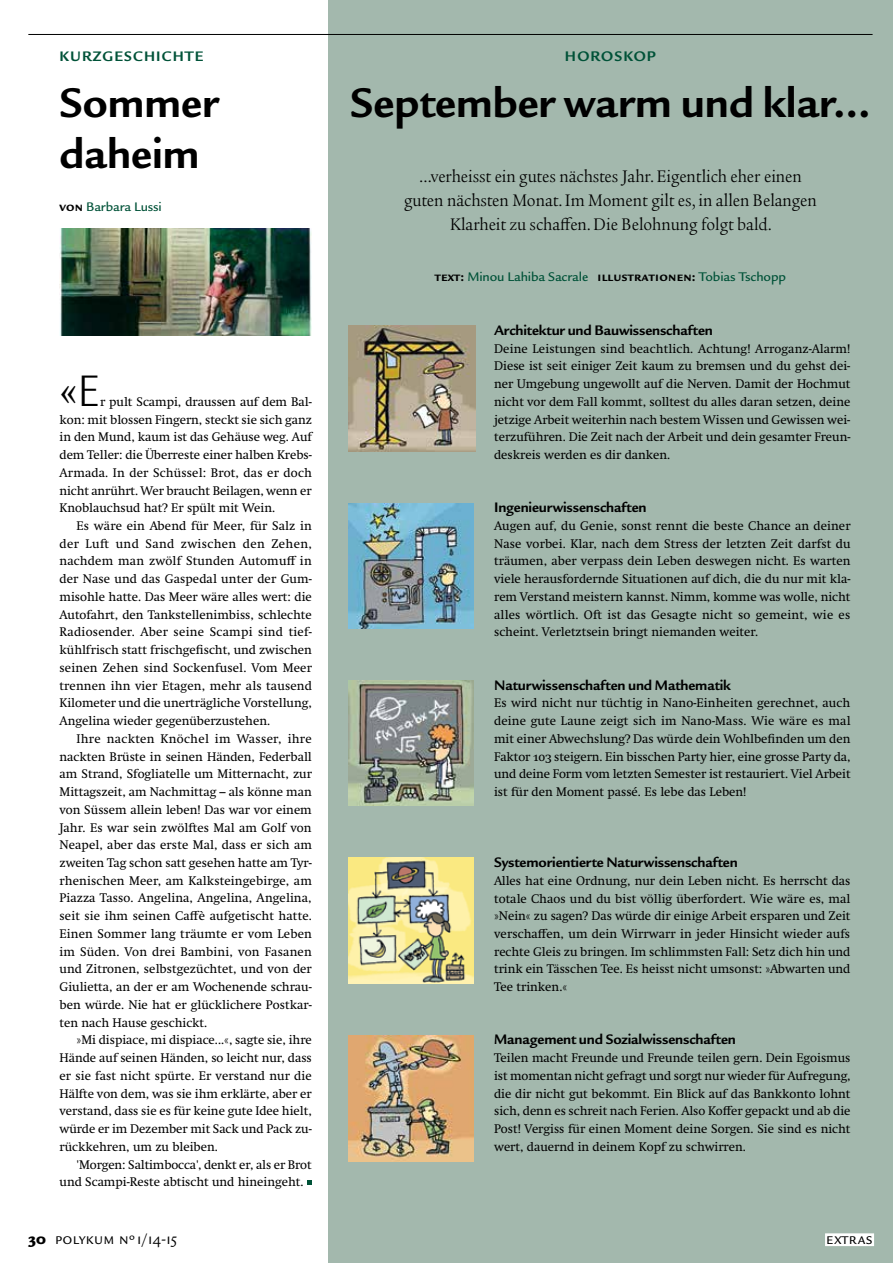
<style>
.page{position:relative;width:893px;height:1263px;background:#fff}
.page>*{position:absolute;margin:0;border:0;box-sizing:border-box;transform-origin:0 0}
.t1{font:condensed 48px "Legacy Sans ITC Std";color:#000}
.t2{font:700 45px/51px "Legacy Sans ITC Std";color:#000}
.t3{font:condensed 18.15px/24.3px "Legacy Serif ITC Std";color:#000;text-align:center;scale:1.1 1}
.t4{font:16.5px "Legacy Sans ITC Std";letter-spacing:.025em;color:#000}
.t5{font:700 15.15px "Legacy Sans ITC Std";color:#005238}
.t6{font:700 15px "Legacy Sans ITC Std";letter-spacing:-.01em;color:#000}
.t7{font:700 15px "Legacy Sans ITC Std";color:#005238}
.t8{font:500 13.65px "Legacy Sans ITC Std";letter-spacing:-.01em;color:#005238}
.t9{font:500 13.5px "Legacy Sans ITC Std";letter-spacing:-.01em;color:#005238}
.t10{font:12.75px/17.7px "Swift Neue LT Pro";color:#000;text-align:justify}
.s1{font-weight:700;color:#000}
.s2{font-weight:900}
</style>
<div class="page">
<div style="left:329px;top:0;width:564px;height:1263px;background:#a3b8ad"></div>
<img style="left:348px;top:326px;width:127px;height:126px">
<img style="left:349px;top:1035px;width:125px;height:126px">
<img style="left:348px;top:503px;width:125px;height:126px">
<img style="left:349px;top:680px;width:124px;height:126px">
<img style="left:348px;top:858px;width:125px;height:126px">
<svg style="left:307px;top:1180px;width:5px;height:5px"></svg>
<img style="left:60px;top:229px;width:252px;height:106px">
<div style="left:825px;top:1233px;width:49px;height:13px;background:#fff"></div>
<hr style="left:28px;top:34px;width:845px;height:1px;background:#000">
<p class="t7" style="left:60px;top:48px;width:45px">Kurzges</p>
<p class="t7" style="left:133px;top:48px;width:51px">ch ichte</p>
<h2 class="t2" style="left:60px;top:77px;width:162px">Sommer daheim</h2>
<p class="t9" style="left:60px;top:199px;width:104px"><span class="s1">von</span> Barbara Lussi</p>
<h1 class="t1" style="left:60px;top:364px;width:42px">«E</h1>
<p class="t10" style="left:60px;top:393px;width:254px;text-indent:40px">r pult Scampi, draussen auf dem Bal&shy;kon: mit blossen Fingern, steckt sie sich ganz in den Mund, kaum ist das Gehäuse weg. Auf dem Teller: die Überreste einer halben Krebs-Armada. In der Schüssel: Brot, das er doch nicht anrührt. Wer braucht Beilagen, wenn er Knoblauchsud hat? Er spült mit Wein.</p>
<p class="t10" style="left:60px;top:517px;width:254px;text-indent:17px">Es wäre ein Abend für Meer, für Salz in der Luft und Sand zwischen den Zehen, nachdem man zwölf Stunden Automuff in der Nase und das Gaspedal unter der Gum&shy;misohle hatte. Das Meer wäre alles wert: die Autofahrt, den Tankstellenimbiss, schlechte Radiosender. Aber seine Scampi sind tief&shy;kühlfrisch statt frischgefischt, und zwischen seinen Zehen sind Sockenfusel. Vom Meer trennen ihn vier Etagen, mehr als tausend Kilometer und die unerträgliche Vorstellung, Angelina wieder gegenüberzustehen.</p>
<p class="t10" style="left:60px;top:729px;width:254px;text-indent:17px">Ihre nackten Knöchel im Wasser, ihre nackten Brüste in seinen Händen, Federball am Strand, Sfogliatelle um Mitternacht, zur Mittagszeit, am Nachmittag – als könne man von Süssem allein leben! Das war vor einem Jahr. Es war sein zwölftes Mal am Golf von Neapel, aber das erste Mal, dass er sich am zweiten Tag schon satt gesehen hatte am Tyr&shy;rhenischen Meer, am Kalksteingebirge, am Piazza Tasso. Angelina, Angelina, Angelina, seit sie ihm seinen Caffè aufgetischt hatte.<br>Einen Sommer lang träumte er vom Leben im Süden. Von drei Bambini, von Fasanen und Zitronen, selbstgezüchtet, und von der Giulietta, an der er am Wochenende schrau&shy;ben würde. Nie hat er glücklichere Postkar&shy;ten nach Hause geschickt.</p>
<p class="t10" style="left:60px;top:1031px;width:254px;text-indent:17px">»Mi dispiace, mi dispiace...«, sagte sie, ihre Hände auf seinen Händen, so leicht nur, dass er sie fast nicht spürte. Er verstand nur die Hälfte von dem, was sie ihm erklärte, aber er verstand, dass sie es für keine gute Idee hielt, würde er im Dezember mit Sack und Pack zu&shy;rückkehren, um zu bleiben.</p>
<p class="t10" style="left:60px;top:1155px;width:254px;text-indent:17px">'Morgen: Saltimbocca', denkt er, als er Brot und Scampi-Reste abtischt und hineingeht.</p>
<p class="t5" style="left:565px;top:48px;width:91px">Horoskop</p>
<h2 class="t2" style="left:350px;top:77px;width:522px">September warm und klar…</h2>
<h3 class="t3" style="left:404px;top:164px;width:377px">…verheisst ein gutes nächstes Jahr. Eigentlich eher einen guten nächsten Monat. Im Moment gilt es, in allen Belangen<br>Klarheit zu schaffen. Die Belohnung folgt bald.</h3>
<p class="t8" style="left:435px;top:269px;width:353px"><span class="s1">Text:</span> Minou Lahiba Sacrale <span class="s1">I llustrationen:</span> Tobias Tschopp</p>
<p class="t6" style="left:494px;top:321px;width:220px">Architektur und Bauwissenschaften</p>
<p class="t10" style="left:494px;top:339px;width:358px">Deine Leistungen sind beachtlich. Achtung! Arroganz-Alarm!<br>Diese ist seit einiger Zeit kaum zu bremsen und du gehst dei&shy;ner Umgebung ungewollt auf die Nerven. Damit der Hochmut nicht vor dem Fall kommt, solltest du alles daran setzen, deine jetzige Arbeit weiterhin nach bestem Wissen und Gewissen wei&shy;terzuführen. Die Zeit nach der Arbeit und dein gesamter Freun&shy;deskreis werden es dir danken.</p>
<p class="t6" style="left:494px;top:499px;width:154px">I ngenieurwissenschaften</p>
<p class="t10" style="left:494px;top:517px;width:358px">Augen auf, du Genie, sonst rennt die beste Chance an deiner Nase vorbei. Klar, nach dem Stress der letzten Zeit darfst du träumen, aber verpass dein Leben deswegen nicht. Es warten viele herausfordernde Situationen auf dich, die du nur mit kla&shy;rem Verstand meistern kannst. Nimm, komme was wolle, nicht alles wörtlich. Oft ist das Gesagte nicht so gemeint, wie es scheint. Verletztsein bringt niemanden weiter.</p>
<p class="t6" style="left:494px;top:676px;width:238px">N aturwissenschaften und Mathematik</p>
<p class="t10" style="left:494px;top:694px;width:358px">Es wird nicht nur tüchtig in Nano-Einheiten gerechnet, auch deine gute Laune zeigt sich im Nano-Mass. Wie wäre es mal mit einer Abwechslung? Das würde dein Wohlbefinden um den Faktor 103 steigern. Ein bisschen Party hier, eine grosse Party da, und deine Form vom letzten Semester ist restauriert. Viel Arbeit ist für den Moment passé. Es lebe das Leben!</p>
<p class="t6" style="left:494px;top:854px;width:245px">Systemorientierte N aturwissenschaften</p>
<p class="t10" style="left:494px;top:871px;width:358px">Alles hat eine Ordnung, nur dein Leben nicht. Es herrscht das totale Chaos und du bist völlig überfordert. Wie wäre es, mal »Nein« zu sagen? Das würde dir einige Arbeit ersparen und Zeit verschaffen, um dein Wirrwarr in jeder Hinsicht wieder aufs rechte Gleis zu bringen. Im schlimmsten Fall: Setz dich hin und trink ein Tässchen Tee. Es heisst nicht umsonst: »Abwarten und Tee trinken.«</p>
<p class="t6" style="left:494px;top:1031px;width:243px">Management und Sozialwissenschaften</p>
<p class="t10" style="left:494px;top:1049px;width:358px">Teilen macht Freunde und Freunde teilen gern. Dein Egoismus ist momentan nicht gefragt und sorgt nur wieder für Aufregung, die dir nicht gut bekommt. Ein Blick auf das Bankkonto lohnt sich, denn es schreit nach Ferien. Also Koffer gepackt und ab die Post! Vergiss für einen Moment deine Sorgen. Sie sind es nicht wert, dauernd in deinem Kopf zu schwirren.</p>
<p class="t4" style="left:28px;top:1229px;width:150px"><span class="s2">30</span> Polykum Nº1/14-15</p>
<p class="t4" style="left:826px;top:1229px;width:48px">EXTRAS</p>
</div>
